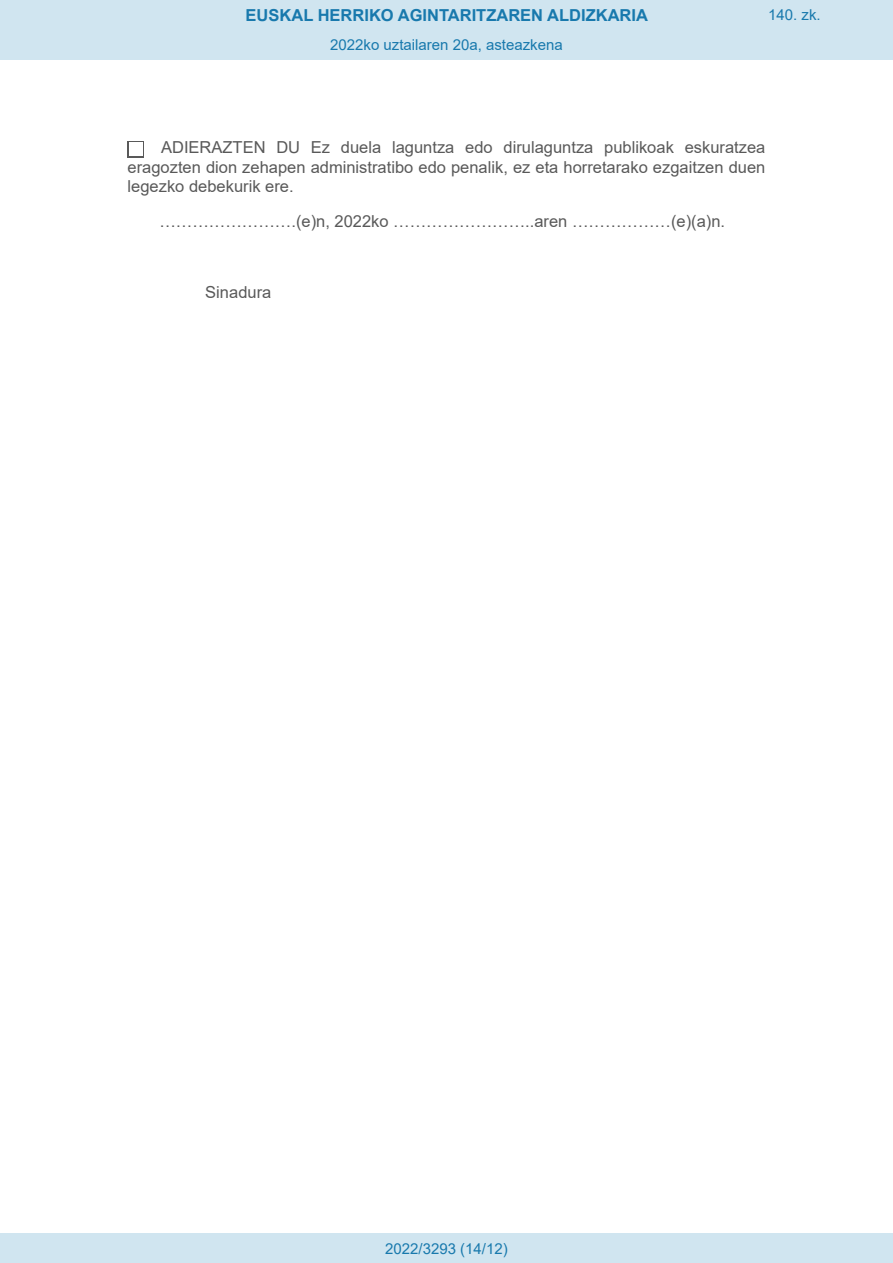
<style>
.page{position:relative;width:893px;height:1263px;background:#fff}
.page>*{position:absolute;margin:0;border:0;box-sizing:border-box;transform-origin:0 0}
.t1{font:16.5px/19.5px "Arial";color:#595959;text-align:justify}
.t2{font:700 16.5px "Arial";color:#1879ad}
.Paginacion_Centro{font:15px "Arial";color:#1879ad}
</style>
<div class="page">
<div style="left:128px;top:141px;width:16px;height:16px;background:#595959"></div>
<div style="left:129px;top:142px;width:14px;height:14px;background:#fff"></div>
<div style="left:0;top:0;width:893px;height:60px;background:#d0e5f0"></div>
<div style="left:0;top:1233px;width:893px;height:30px;background:#d0e5f0"></div>
<p class="t2" style="left:246px;top:3px;width:404px">EUSKAL HERRIKO AGINTARITZAREN ALDIZKARIA</p>
<p class="Paginacion_Centro" style="left:768px;top:5px;width:54px">140. zk.</p>
<p class="Paginacion_Centro" style="left:330px;top:35px;width:234px">2022ko uztailaren 20a, asteazkena</p>
<p class="t1" style="left:128px;top:137px;width:639px;text-indent:33px">ADIERAZTEN DU Ez duela laguntza edo dirulaguntza publikoak eskuratzea eragozten dion zehapen administratibo edo penalik, ez eta horretarako ezgaitzen duen legezko debekurik ere.</p>
<p class="t1" style="left:159px;top:212px;width:567px">…………………….(e)n, 2022ko ……………………..aren ………………(e)(a)n.</p>
<p class="t1" style="left:205px;top:283px;width:68px">Sinadura</p>
<p class="Paginacion_Centro" style="left:385px;top:1238px;width:124px">2022/3293 (14/12)</p>
</div>
